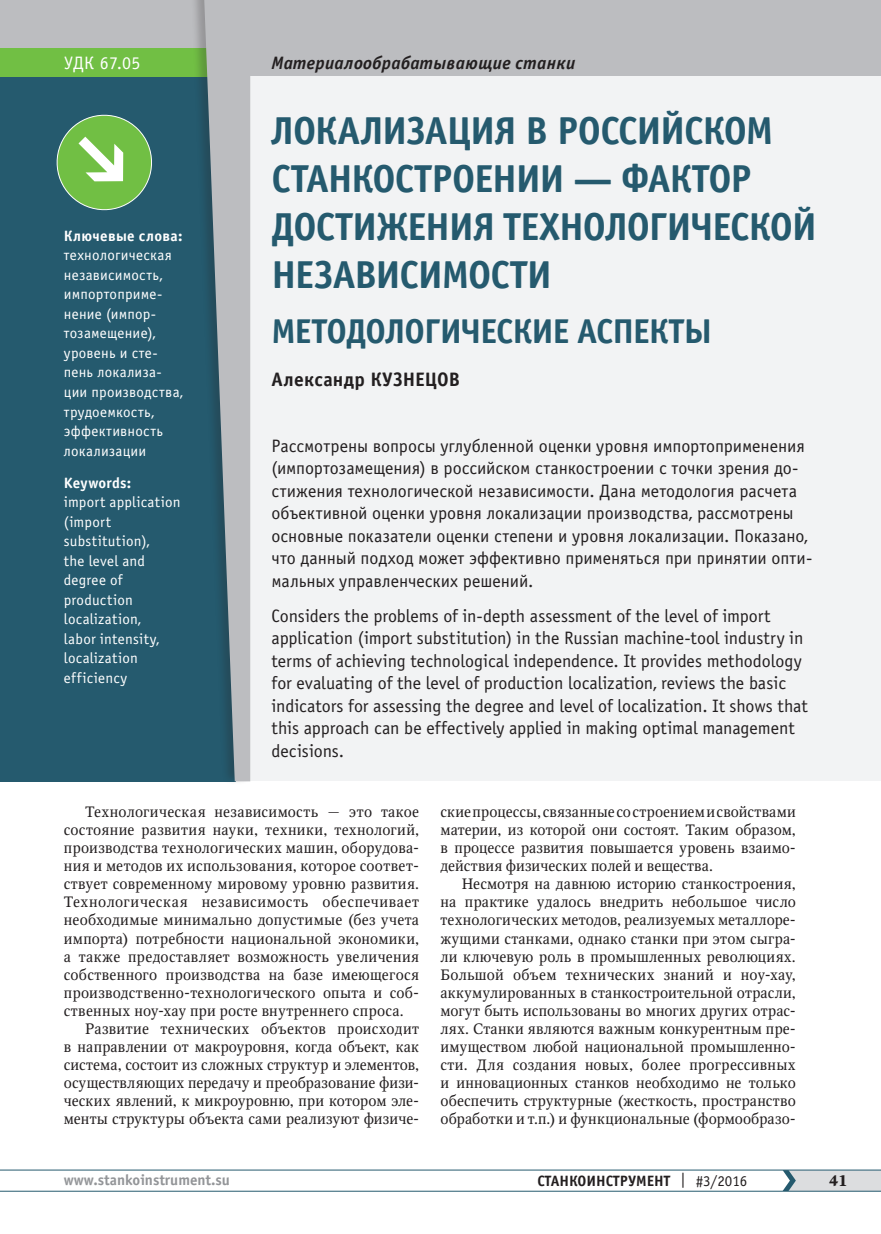
<style>
.page{position:relative;width:881px;height:1234px;background:#fff}
.page>*{position:absolute;margin:0;border:0;box-sizing:border-box;transform-origin:0 0}
.t1{font:700 39px/48px "Officina Sans C";letter-spacing:-.025em;color:#255a6e}
.t2{font:700 34.5px "Officina Sans C";letter-spacing:-.03em;color:#255a6e}
.t3{font:700 19.5px "Officina Sans C";letter-spacing:.015em;color:#231f20}
.t4{font:18px/22.5px "Officina Sans C";letter-spacing:-.005em;color:#231f20}
.t5{font:italic 700 18px "Officina Sans C";letter-spacing:.015em;color:#231f20}
.t6{font:18px "Officina Sans C";letter-spacing:.015em;color:#fff}
.t7{font:15px/18px "Octava";letter-spacing:.015em;color:#231f20;text-align:justify}
.t8{font:15px/19.5px "Officina Sans C";letter-spacing:.015em;color:#fff}
.t9{font:700 15px "Officina Sans C";color:#231f20}
.t10{font:700 15px "Officina Sans C";color:#939598}
.t11{font:700 15px "Officina Sans C";letter-spacing:.02em;color:#fff}
.t12{font:700 15px "Octava";color:#231f20}
.s1{font-weight:400}
</style>
<div class="page">
<hr style="left:0;top:1190px;width:880px;height:1px;background:#255a6e">
<hr style="left:0;top:1169px;width:880px;height:1px;background:#255a6e">
<svg style="left:782px;top:1169px;width:98px;height:21px"></svg>
<div style="left:0;top:0;width:880px;height:81px;background:#bcbdc0"></div>
<div style="left:214px;top:77px;width:666px;height:704px;background:#f2f3f4"></div>
<div style="left:0;top:56px;width:236px;height:725px;background:#255a6e"></div>
<svg style="left:56px;top:114px;width:96px;height:97px"></svg>
<div style="left:0;top:48px;width:219px;height:29px;background:#71bf44"></div>
<div style="left:190px;top:0;width:61px;height:784px;background:#231f20;opacity:.25"></div>
<svg style="left:204px;top:0;width:46px;height:781px"></svg>
<p class="t6" style="left:64px;top:53px;width:78px">УДК 67.05</p>
<p class="t5" style="left:271px;top:53px;width:305px">Материалообрабатывающие станки</p>
<p class="t11" style="left:64px;top:227px;width:120px">Ключевые слова:</p>
<p class="t8" style="left:64px;top:246px;width:121px">технологическая независимость, импортоприме&shy;нение (импор&shy;тозамещение), уровень и сте&shy;пень локализа&shy;ции производства, трудоемкость, эффективность локализации</p>
<p class="t11" style="left:64px;top:474px;width:69px">Keywords:</p>
<p class="t8" style="left:64px;top:492px;width:118px">import application (import substitution),<br>the level and degree of production localization,<br>labor intensity, localization efficiency</p>
<h1 class="t1" style="left:271px;top:107px;width:547px">ЛОКАЛИЗАЦИЯ В РОССИЙСКОМ<br>СТАНКОСТРОЕНИИ — ФАКТОР<br>ДОСТИЖЕНИЯ ТЕХНОЛОГИЧЕСКОЙ<br>НЕЗАВИСИМОСТИ</h1>
<h2 class="t2" style="left:271px;top:311px;width:442px">МЕТОДОЛОГИЧЕСКИЕ АСПЕКТЫ</h2>
<h3 class="t3" style="left:271px;top:369px;width:190px">Александр КУЗНЕЦОВ</h3>
<p class="t4" style="left:271px;top:434px;width:542px">Рассмотрены вопросы углубленной оценки уровня импортоприменения (импортозамещения) в российском станкостроении с точки зрения до&shy;стижения технологической независимости. Дана методология расчета объективной оценки уровня локализации производства, рассмотрены основные показатели оценки степени и уровня локализации. Показано, что данный подход может эффективно применяться при принятии опти&shy;мальных управленческих решений.</p>
<p class="t4" style="left:271px;top:604px;width:537px">Considers the problems of in-depth assessment of the level of import application (import substitution) in the Russian machine-tool industry in terms of achieving technological independence. It provides methodology for evaluating of the level of production localization, reviews the basic indicators for assessing the degree and level of localization. It shows that this approach can be effectively applied in making optimal management decisions.</p>
<p class="t7" style="left:64px;top:803px;width:357px;text-indent:21px">Технологическая независимость — это такое состояние развития науки, техники, технологий, производства технологических машин, оборудова&shy;ния и методов их использования, которое соответ&shy;ствует современному мировому уровню развития.<br>Технологическая независимость обеспечивает необходимые минимально допустимые (без учета импорта) потребности национальной экономики, а также предоставляет возможность увеличения собственного производства на базе имеющегося производственно-технологического опыта и соб&shy;ственных ноу-хау при росте внутреннего спроса.</p>
<p class="t7" style="left:64px;top:1019px;width:357px;text-indent:21px">Развитие технических объектов происходит в направлении от макроуровня, когда объект, как система, состоит из сложных структур и элементов, осуществляющих передачу и преобразование физи&shy;ческих явлений, к микроуровню, при котором эле&shy;менты структуры объекта сами реализуют физиче-</p>
<p class="t7" style="left:440px;top:803px;width:357px">ские процессы, связанные со строением исвойствами материи, из которой они состоят. Таким образом, в процессе развития повышается уровень взаимо&shy;действия физических полей и вещества.</p>
<p class="t7" style="left:440px;top:875px;width:357px;text-indent:21px">Несмотря на давнюю историю станкостроения, на практике удалось внедрить небольшое число технологических методов, реализуемых металлоре&shy;жущими станками, однако станки при этом сыгра&shy;ли ключевую роль в промышленных революциях.<br>Большой объем технических знаний и ноу-хау, аккумулированных в станкостроительной отрасли, могут быть использованы во многих других отрас&shy;лях. Станки являются важным конкурентным пре&shy;имуществом любой национальной промышленно&shy;сти. Для создания новых, более прогрессивных и инновационных станков необходимо не только обеспечить структурные (жесткость, пространство обработки и т.п.) и функциональные (формообразо-</p>
<p class="t10" style="left:64px;top:1171px;width:168px">www.stankoinstrument.su</p>
<p class="t9" style="left:537px;top:1171px;width:211px">СТАНКОИНСТРУМЕНТ <span class="s1">| #3/2016</span></p>
<p class="t12" style="left:828px;top:1170px;width:20px">41</p>
</div>
